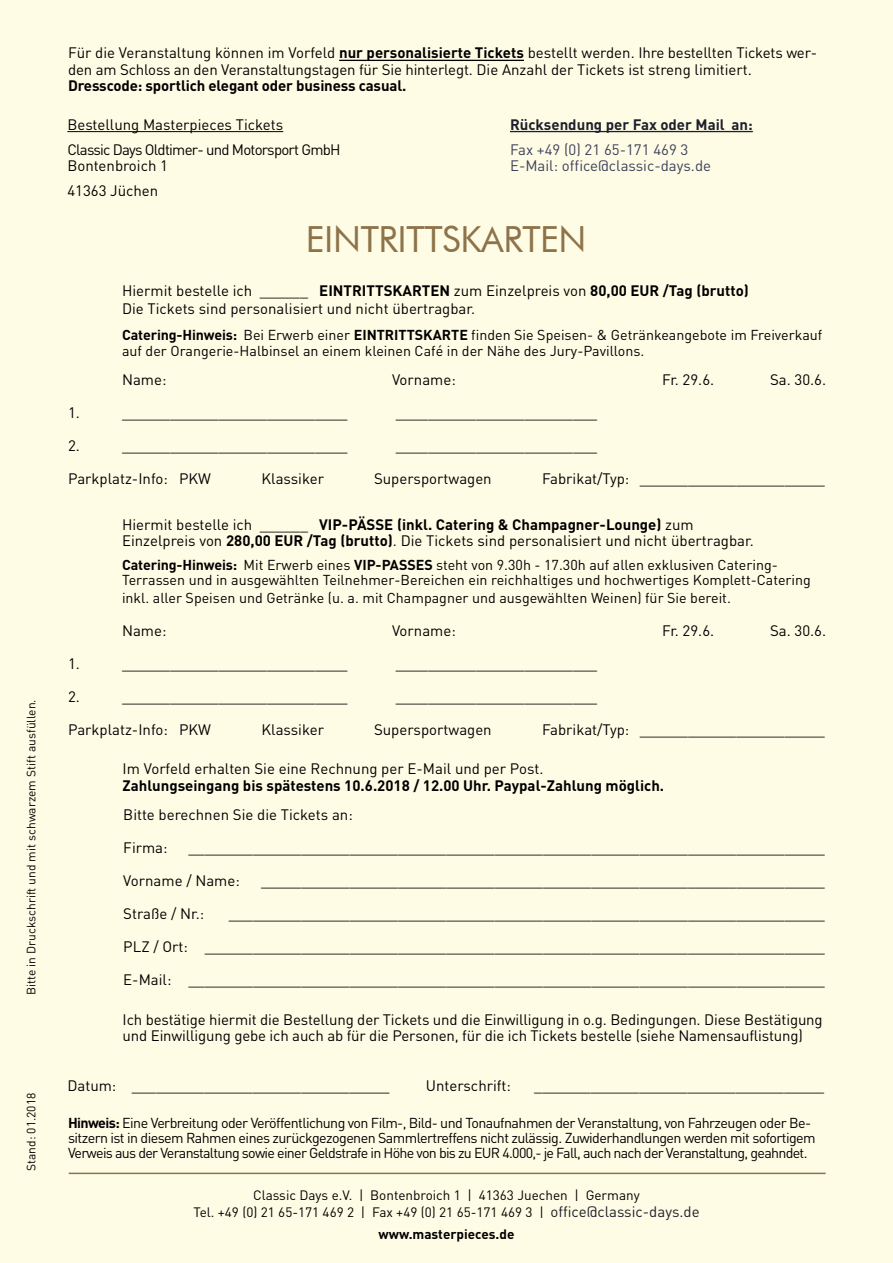
<style>
.page{position:relative;width:893px;height:1263px;background:#fffce5}
.page>*{position:absolute;margin:0;border:0;box-sizing:border-box;transform-origin:0 0}
.t1{font:36px "Futura BT";letter-spacing:-.01em;color:#8d734a}
.t2{font:15px/16.5px "DIN";color:#000}
.t3{font:700 15px "DIN";color:#000}
.t4{font:15px/25px "DIN";letter-spacing:-.05em;color:#000}
.t5{font:15px/16.5px "DIN";color:#3d415b}
.t6{font:700 15px "DIN";color:#1e1f2d}
.t7{font:14.25px/15px "DIN";color:#000}
.t8{font:14.25px/15px "DIN";letter-spacing:-.04em;color:#000}
.t9{font:13.5px/16.5px "DIN";color:#000;text-align:center}
.t10{font:700 13.5px "DIN";color:#000}
.t11{font:12px "DIN";color:#000}
.s1{font-weight:700}
.s2{font-size:15px;color:#1e1f2d}
</style>
<div class="page">
<hr style="left:69px;top:1172px;width:757px;height:2px;background:#8d734a">
<hr style="left:67px;top:131px;width:216px;height:1px;background:#000">
<hr style="left:339px;top:60px;width:185px;height:1px;background:#000">
<hr style="left:510px;top:131px;width:243px;height:1px;background:#1e1f2d">
<p class="t11" style="left:24px;top:995px;width:297px;rotate:-90deg">Bitte in Druckschrift und mit schwarzem Stift ausfüllen.</p>
<p class="t11" style="left:24px;top:1171px;width:79px;rotate:-90deg">Stand: 01.2018</p>
<p class="t2" style="left:68px;top:44px;width:751px">Für die Veranstaltung können im Vorfeld <span class="s1">nur personalisierte Tickets</span> bestellt werden. Ihre bestellten Tickets wer&shy;den am Schloss an den Veranstaltungstagen für Sie hinterlegt. Die Anzahl der Tickets ist streng limitiert.</p>
<p class="t3" style="left:68px;top:76px;width:340px">Dresscode: sportlich elegant oder business casual.</p>
<p class="t6" style="left:510px;top:114px;width:244px">Rücksendung per Fax oder Mail an:</p>
<p class="t5" style="left:510px;top:141px;width:203px">Fax +49 (0) 21 65-171 469 3<br>E-Mail: office@classic-days.de</p>
<p class="t4" style="left:67px;top:111px;width:275px">Bestellung Masterpieces Tickets<br>Classic Days Oldtimer- und Motorsport GmbH</p>
<p class="t2" style="left:67px;top:153px;width:102px;line-height:25px">Bontenbroich 1<br>41363 Jüchen</p>
<h1 class="t1" style="left:306px;top:218px;width:282px">EINTRITTSKARTEN</h1>
<p class="t2" style="left:68px;top:404px;width:13px">1.</p>
<p class="t2" style="left:122px;top:282px;width:628px;line-height:18px">Hiermit bestelle ich ______ <span class="s1">EINTRITTSKARTEN</span> zum Einzelpreis von <span class="s1">80,00 EUR /Tag (brutto)<br></span>Die Tickets sind personalisiert und nicht übertragbar.</p>
<p class="t7" style="left:122px;top:326px;width:702px;line-height:16.5px"><span class="s1">Catering-Hinweis:</span> Bei Erwerb einer <span class="s1">EINTRITTSKARTE</span> finden Sie Speisen- &amp; Getränkeangebote im Freiverkauf auf der Orangerie-Halbinsel an einem kleinen Café in der Nähe des Jury-Pavillons.</p>
<p class="t2" style="left:122px;top:371px;width:46px">Name:</p>
<p class="t2" style="left:392px;top:371px;width:65px">Vorname:</p>
<p class="t2" style="left:662px;top:371px;width:54px">Fr. 29.6.</p>
<p class="t2" style="left:770px;top:371px;width:58px">Sa. 30.6.</p>
<p class="t2" style="left:122px;top:404px;width:227px">____________________________</p>
<p class="t2" style="left:396px;top:404px;width:203px">_________________________</p>
<p class="t2" style="left:68px;top:437px;width:13px">2.</p>
<p class="t2" style="left:122px;top:437px;width:227px">____________________________</p>
<p class="t2" style="left:396px;top:437px;width:203px">_________________________</p>
<p class="t2" style="left:68px;top:470px;width:145px">Parkplatz-Info: PKW</p>
<p class="t2" style="left:262px;top:470px;width:64px">Klassiker</p>
<p class="t2" style="left:374px;top:470px;width:119px">Supersportwagen</p>
<p class="t2" style="left:542px;top:470px;width:284px">Fabrikat/Typ: _______________________</p>
<p class="t2" style="left:68px;top:655px;width:13px">1.</p>
<p class="t2" style="left:122px;top:516px;width:633px">Hiermit bestelle ich ______ <span class="s1">VIP-PÄSSE (inkl. Catering &amp; Champagner-Lounge)</span> zum<br>Einzelpreis von <span class="s1">280,00 EUR /Tag (brutto)</span>. Die Tickets sind personalisiert und nicht übertragbar.</p>
<p class="t7" style="left:122px;top:557px;width:690px"><span class="s1">Catering-Hinweis:</span> Mit Erwerb eines <span class="s1">VIP-PASSES</span> steht von 9.30h - 17.30h auf allen exklusiven Catering-<br>Terrassen und in ausgewählten Teilnehmer-Bereichen ein reichhaltiges und hochwertiges Komplett-Catering</p>
<p class="t7" style="left:122px;top:590px;width:610px">inkl. aller Speisen und Getränke (u. a. mit Champagner und ausgewählten Weinen) für Sie bereit.</p>
<p class="t2" style="left:122px;top:622px;width:46px">Name:</p>
<p class="t2" style="left:392px;top:622px;width:65px">Vorname:</p>
<p class="t2" style="left:662px;top:622px;width:54px">Fr. 29.6.</p>
<p class="t2" style="left:770px;top:622px;width:58px">Sa. 30.6.</p>
<p class="t2" style="left:122px;top:655px;width:227px">____________________________</p>
<p class="t2" style="left:396px;top:655px;width:203px">_________________________</p>
<p class="t2" style="left:68px;top:688px;width:13px">2.</p>
<p class="t2" style="left:122px;top:688px;width:227px">____________________________</p>
<p class="t2" style="left:396px;top:688px;width:203px">_________________________</p>
<p class="t2" style="left:68px;top:721px;width:145px">Parkplatz-Info: PKW</p>
<p class="t2" style="left:262px;top:721px;width:64px">Klassiker</p>
<p class="t2" style="left:374px;top:721px;width:119px">Supersportwagen</p>
<p class="t2" style="left:542px;top:721px;width:284px">Fabrikat/Typ: _______________________</p>
<p class="t2" style="left:123px;top:760px;width:422px">Im Vorfeld erhalten Sie eine Rechnung per E-Mail und per Post.</p>
<p class="t3" style="left:123px;top:775px;width:543px">Zahlungseingang bis spätestens 10.6.2018 / 12.00 Uhr. Paypal-Zahlung möglich.</p>
<p class="t2" style="left:123px;top:806px;width:231px">Bitte berechnen Sie die Tickets an:</p>
<p class="t2" style="left:123px;top:839px;width:46px">Firma:</p>
<p class="t2" style="left:189px;top:839px;width:638px">_______________________________________________________________________________</p>
<p class="t2" style="left:123px;top:872px;width:118px">Vorname / Name:</p>
<p class="t2" style="left:261px;top:872px;width:565px">______________________________________________________________________</p>
<p class="t2" style="left:123px;top:905px;width:82px">Straße / Nr.:</p>
<p class="t2" style="left:229px;top:905px;width:598px">__________________________________________________________________________</p>
<p class="t2" style="left:123px;top:938px;width:703px">PLZ / Ort: _____________________________________________________________________________</p>
<p class="t2" style="left:123px;top:971px;width:703px">E-Mail: _______________________________________________________________________________</p>
<p class="t2" style="left:123px;top:1011px;width:702px">Ich bestätige hiermit die Bestellung der Tickets und die Einwilligung in o.g. Bedingungen. Diese Bestätigung und Einwilligung gebe ich auch ab für die Personen, für die ich Tickets bestelle (siehe Namensauflistung)</p>
<p class="t2" style="left:67px;top:1077px;width:324px">Datum: ________________________________</p>
<p class="t2" style="left:426px;top:1077px;width:87px">Unterschrift:</p>
<p class="t2" style="left:534px;top:1077px;width:291px">____________________________________</p>
<p class="t8" style="left:68px;top:1115px;width:749px"><span class="s1">Hinweis:</span> Eine Verbreitung oder Veröffentlichung von Film-, Bild- und Tonaufnahmen der Veranstaltung, von Fahrzeugen oder Be&shy;sitzern ist in diesem Rahmen eines zurückgezogenen Sammlertreffens nicht zulässig. Zuwiderhandlungen werden mit sofortigem<br>Verweis aus der Veranstaltung sowie einer Geldstrafe in Höhe von bis zu EUR 4.000,- je Fall, auch nach der Veranstaltung, geahndet.</p>
<p class="t9" style="left:193px;top:1187px;width:508px">Classic Days e.V. | Bontenbroich 1 | 41363 Juechen | Germany<br>Tel. +49 (0) 21 65-171 469 2 | Fax +49 (0) 21 65-171 469 3 | <span class="s2">office@classic-days.de</span></p>
<p class="t10" style="left:379px;top:1225px;width:137px">www.masterpieces.de</p>
</div>
